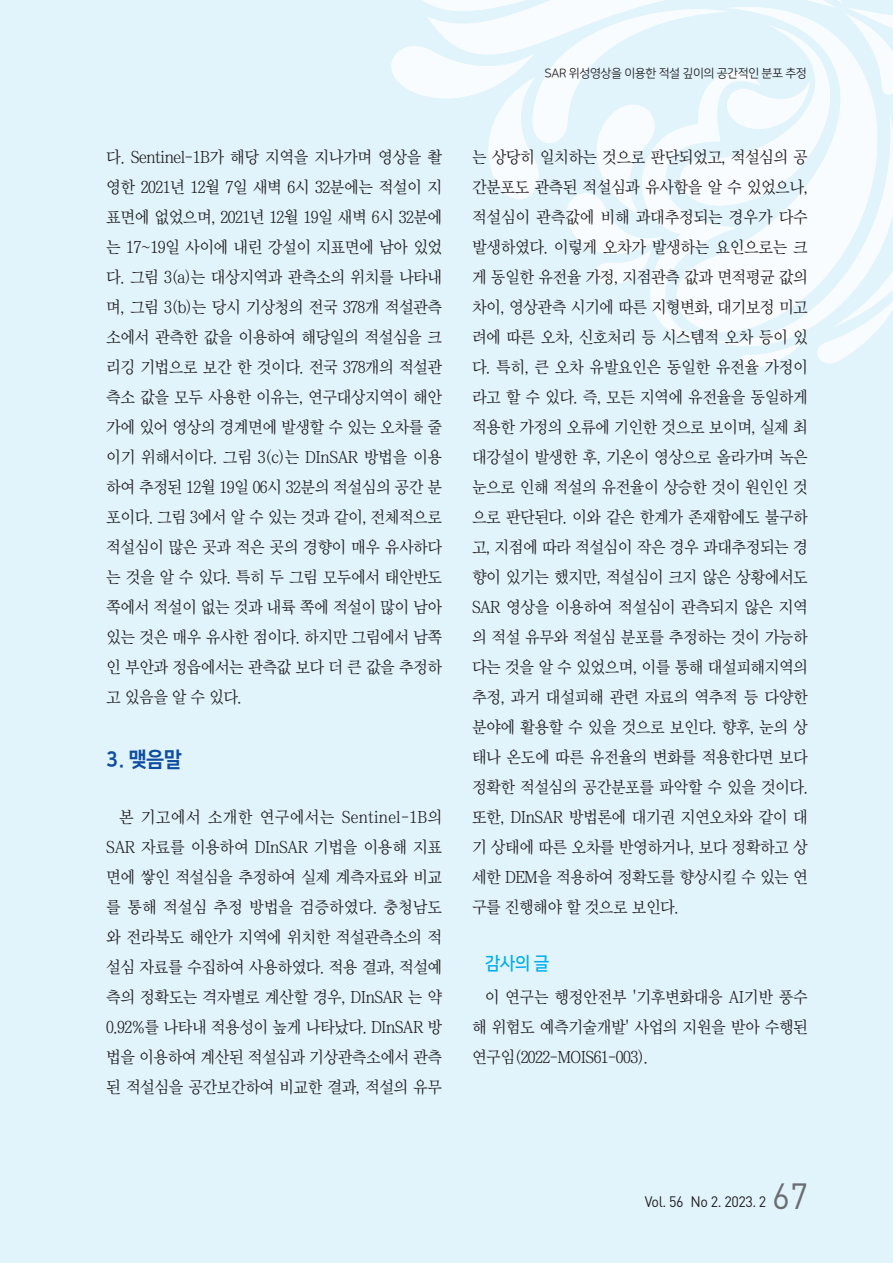
<style>
.page{position:relative;width:893px;height:1263px;background:#e1f4fc}
.page>*{position:absolute;margin:0;border:0;box-sizing:border-box;transform-origin:0 0}
.t1{font:36px "DIN Pro";color:#6c6d70;scale:.95 1}
._1_중타이틀{font:21px "Nanum Square EB";color:#0d4da1;scale:.95 1}
._2_소타이틀{font:18px "Nanum Square B";color:#00aeef;scale:.95 1}
.t2{font:16.5px/30px "Chosun Sm";letter-spacing:-.03em;color:#231f20;text-align:justify}
.t3{font:15px "DIN Pro";letter-spacing:-.03em;color:#231f20;scale:.95 1}
.t4{font:12px "Nanum Square R";letter-spacing:-.03em;color:#231f20}
</style>
<div class="page">
<svg style="left:740px;top:346px;width:120px;height:23px"></svg>
<svg style="left:391px;top:13px;width:502px;height:333px"></svg>
<svg style="left:393px;top:0;width:486px;height:206px"></svg>
<svg style="left:391px;top:262px;width:165px;height:84px"></svg>
<p class="t2" style="left:106px;top:142px;width:337px">다. Sentinel-1B가 해당 지역을 지나가며 영상을 촬 영한 2021년 12월 7일 새벽 6시 32분에는 적설이 지 표면에 없었으며, 2021년 12월 19일 새벽 6시 32분에 는 17~19일 사이에 내린 강설이 지표면에 남아 있었 다. 그림 3(a)는 대상지역과 관측소의 위치를 나타내 며, 그림 3(b)는 당시 기상청의 전국 378개 적설관측 소에서 관측한 값을 이용하여 해당일의 적설심을 크 리깅 기법으로 보간 한 것이다. 전국 378개의 적설관 측소 값을 모두 사용한 이유는, 연구대상지역이 해안 가에 있어 영상의 경계면에 발생할 수 있는 오차를 줄 이기 위해서이다. 그림 3(c)는 DInSAR 방법을 이용 하여 추정된 12월 19일 06시 32분의 적설심의 공간 분 포이다. 그림 3에서 알 수 있는 것과 같이, 전체적으로 적설심이 많은 곳과 적은 곳의 경향이 매우 유사하다 는 것을 알 수 있다. 특히 두 그림 모두에서 태안반도 쪽에서 적설이 없는 것과 내륙 쪽에 적설이 많이 남아 있는 것은 매우 유사한 점이다. 하지만 그림에서 남쪽 인 부안과 정읍에서는 관측값 보다 더 큰 값을 추정하 고 있음을 알 수 있다.</p>
<p class="_1_중타이틀" style="left:106px;top:748px;width:81px">3. 맺음말</p>
<p class="t2" style="left:106px;top:802px;width:337px;text-indent:13px">본 기고에서 소개한 연구에서는 Sentinel-1B의 SAR 자료를 이용하여 DInSAR 기법을 이용해 지표 면에 쌓인 적설심을 추정하여 실제 계측자료와 비교 를 통해 적설심 추정 방법을 검증하였다. 충청남도 와 전라북도 해안가 지역에 위치한 적설관측소의 적 설심 자료를 수집하여 사용하였다. 적용 결과, 적설예 측의 정확도는 격자별로 계산할 경우, DInSAR 는 약 0.92%를 나타내 적용성이 높게 나타났다. DInSAR 방 법을 이용하여 계산된 적설심과 기상관측소에서 관측 된 적설심을 공간보간하여 비교한 결과, 적설의 유무</p>
<p class="t4" style="left:545px;top:67px;width:264px">SAR 위성영상을 이용한 적설 깊이의 공간적인 분포 추정</p>
<p class="t2" style="left:472px;top:142px;width:337px">는 상당히 일치하는 것으로 판단되었고, 적설심의 공 간분포도 관측된 적설심과 유사함을 알 수 있었으나, 적설심이 관측값에 비해 과대추정되는 경우가 다수 발생하였다. 이렇게 오차가 발생하는 요인으로는 크 게 동일한 유전율 가정, 지점관측 값과 면적평균 값의 차이, 영상관측 시기에 따른 지형변화, 대기보정 미고 려에 따른 오차, 신호처리 등 시스템적 오차 등이 있 다. 특히, 큰 오차 유발요인은 동일한 유전율 가정이 라고 할 수 있다. 즉, 모든 지역에 유전율을 동일하게 적용한 가정의 오류에 기인한 것으로 보이며, 실제 최 대강설이 발생한 후, 기온이 영상으로 올라가며 녹은 눈으로 인해 적설의 유전율이 상승한 것이 원인인 것 으로 판단된다. 이와 같은 한계가 존재함에도 불구하 고, 지점에 따라 적설심이 작은 경우 과대추정되는 경 향이 있기는 했지만, 적설심이 크지 않은 상황에서도 SAR 영상을 이용하여 적설심이 관측되지 않은 지역 의 적설 유무와 적설심 분포를 추정하는 것이 가능하 다는 것을 알 수 있었으며, 이를 통해 대설피해지역의 추정, 과거 대설피해 관련 자료의 역추적 등 다양한 분야에 활용할 수 있을 것으로 보인다. 향후, 눈의 상 태나 온도에 따른 유전율의 변화를 적용한다면 보다 정확한 적설심의 공간분포를 파악할 수 있을 것이다. 또한, DInSAR 방법론에 대기권 지연오차와 같이 대 기 상태에 따른 오차를 반영하거나, 보다 정확하고 상 세한 DEM을 적용하여 정확도를 향상시킬 수 있는 연 구를 진행해야 할 것으로 보인다.</p>
<p class="_2_소타이틀" style="left:485px;top:954px;width:69px">감사의 글</p>
<p class="t2" style="left:472px;top:982px;width:337px;text-indent:13px">이 연구는 행정안전부 '기후변화대응 AI기반 풍수 해 위험도 예측기술개발' 사업의 지원을 받아 수행된 연구임(2022-MOIS61-003).</p>
<p class="t3" style="left:645px;top:1191px;width:129px">Vol. 56 No 2. 2023. 2</p>
<h1 class="t1" style="left:772px;top:1171px;width:39px">67</h1>
</div>
